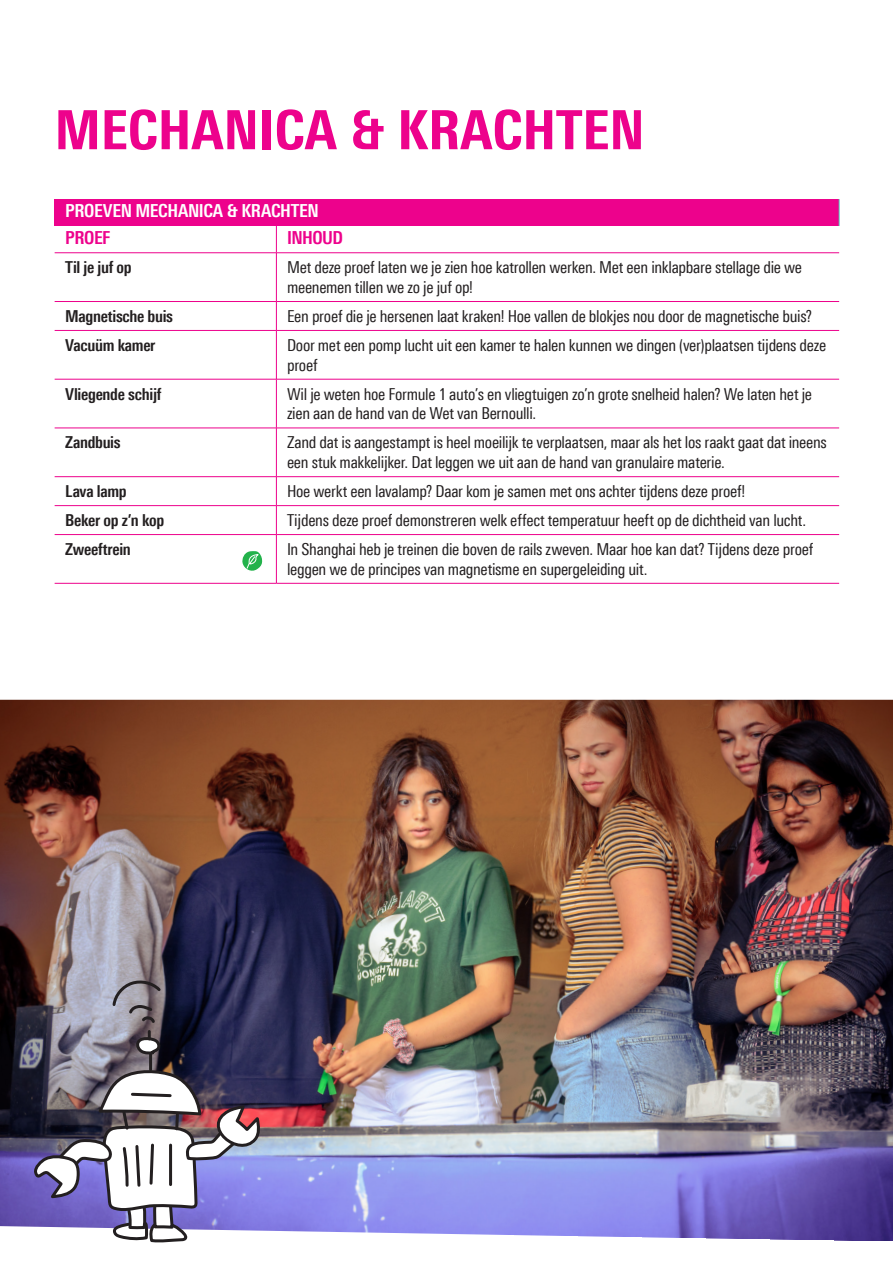
<style>
.page{position:relative;width:893px;height:1263px;background:#fff}
.page>*{position:absolute;margin:0;border:0;box-sizing:border-box;transform-origin:0 0}
.Titel_30pt_wit{font:800 54px "Linotype Univers 720 Cn";color:#ed028c}
.H_-_PreU_-_Tabel_kop{font:700 18px "Linotype Univers 620 Cn";letter-spacing:-.02em;color:#fff}
.H_-_PreU_-_Tabel_kop-2{font:700 18px "Linotype Univers 620 Cn";letter-spacing:-.025em;color:#ed028c}
.P_-_PreU_-_Tabel_txt{font:16.5px/19.8px "Linotype Univers 420 Cn";letter-spacing:-.02em;color:#231f20}
.P_-_PreU_-_Tabel_txt-2{font:700 16.5px "Linotype Univers 620 Cn";letter-spacing:-.02em;color:#231f20}
</style>
<div class="page">
<div style="left:55px;top:199px;width:784px;height:27px;background:#ed028c"></div>
<svg style="left:839px;top:199px;width:1px;height:27px"></svg>
<hr style="left:276px;top:253px;width:1px;height:48px;background:#ed028c">
<svg style="left:276px;top:302px;width:1px;height:28px"></svg>
<hr style="left:276px;top:331px;width:1px;height:48px;background:#ed028c">
<hr style="left:276px;top:379px;width:1px;height:49px;background:#ed028c">
<hr style="left:276px;top:428px;width:1px;height:48px;background:#ed028c">
<svg style="left:276px;top:477px;width:1px;height:57px"></svg>
<hr style="left:276px;top:535px;width:1px;height:48px;background:#ed028c">
<svg style="left:276px;top:226px;width:1px;height:26px"></svg>
<hr style="left:55px;top:252px;width:221px;height:1px;background:#ed028c">
<hr style="left:276px;top:252px;width:563px;height:1px;background:#ed028c">
<hr style="left:55px;top:301px;width:221px;height:1px;background:#ed028c">
<hr style="left:55px;top:330px;width:221px;height:1px;background:#ed028c">
<hr style="left:55px;top:379px;width:221px;height:1px;background:#ed028c">
<hr style="left:55px;top:428px;width:221px;height:1px;background:#ed028c">
<hr style="left:55px;top:476px;width:221px;height:1px;background:#ed028c">
<hr style="left:55px;top:505px;width:221px;height:1px;background:#ed028c">
<hr style="left:55px;top:534px;width:221px;height:1px;background:#ed028c">
<hr style="left:55px;top:583px;width:221px;height:1px;background:#ed028c">
<hr style="left:276px;top:301px;width:563px;height:1px;background:#ed028c">
<hr style="left:276px;top:330px;width:563px;height:1px;background:#ed028c">
<hr style="left:276px;top:379px;width:563px;height:1px;background:#ed028c">
<hr style="left:276px;top:428px;width:563px;height:1px;background:#ed028c">
<hr style="left:276px;top:476px;width:563px;height:1px;background:#ed028c">
<hr style="left:276px;top:505px;width:563px;height:1px;background:#ed028c">
<hr style="left:276px;top:534px;width:563px;height:1px;background:#ed028c">
<hr style="left:276px;top:583px;width:563px;height:1px;background:#ed028c">
<img style="left:0;top:700px;width:893px;height:541px">
<img style="left:31px;top:976px;width:229px;height:267px">
<svg style="left:242px;top:551px;width:21px;height:20px"></svg>
<p class="Titel_30pt_wit" style="left:55px;top:98px;width:591px">MECHANICA &amp; KRACHTEN</p>
<p class="H_-_PreU_-_Tabel_kop" style="left:65px;top:200px;width:255px">PROEVEN MECHANICA &amp; KRACHTEN</p>
<p class="H_-_PreU_-_Tabel_kop-2" style="left:65px;top:227px;width:47px">PROEF</p>
<p class="H_-_PreU_-_Tabel_kop-2" style="left:287px;top:227px;width:58px">INHOUD</p>
<p class="P_-_PreU_-_Tabel_txt-2" style="left:65px;top:257px;width:68px">Til je juf op</p>
<p class="P_-_PreU_-_Tabel_txt" style="left:287px;top:257px;width:516px">Met deze proef laten we je zien hoe katrollen werken. Met een inklapbare stellage die we meenemen tillen we zo je juf op!</p>
<p class="P_-_PreU_-_Tabel_txt-2" style="left:65px;top:306px;width:109px">Magnetische buis</p>
<p class="P_-_PreU_-_Tabel_txt" style="left:287px;top:306px;width:527px">Een proef die je hersenen laat kraken! Hoe vallen de blokjes nou door de magnetische buis?</p>
<p class="P_-_PreU_-_Tabel_txt-2" style="left:65px;top:335px;width:92px">Vacuüm kamer</p>
<p class="P_-_PreU_-_Tabel_txt" style="left:287px;top:335px;width:541px">Door met een pomp lucht uit een kamer te halen kunnen we dingen (ver)plaatsen tijdens deze proef</p>
<p class="P_-_PreU_-_Tabel_txt-2" style="left:65px;top:384px;width:98px">Vliegende schijf</p>
<p class="P_-_PreU_-_Tabel_txt" style="left:287px;top:384px;width:526px">Wil je weten hoe Formule 1 auto’s en vliegtuigen zo’n grote snelheid halen? We laten het je zien aan de hand van de Wet van Bernoulli.</p>
<p class="P_-_PreU_-_Tabel_txt-2" style="left:65px;top:433px;width:57px">Zandbuis</p>
<p class="P_-_PreU_-_Tabel_txt" style="left:287px;top:432px;width:541px">Zand dat is aangestampt is heel moeilijk te verplaatsen, maar als het los raakt gaat dat ineens een stuk makkelijker. Dat leggen we uit aan de hand van granulaire materie.</p>
<p class="P_-_PreU_-_Tabel_txt-2" style="left:65px;top:481px;width:63px">Lava lamp</p>
<p class="P_-_PreU_-_Tabel_txt" style="left:287px;top:481px;width:460px">Hoe werkt een lavalamp? Daar kom je samen met ons achter tijdens deze proef!</p>
<p class="P_-_PreU_-_Tabel_txt-2" style="left:65px;top:510px;width:100px">Beker op z’n kop</p>
<p class="P_-_PreU_-_Tabel_txt" style="left:287px;top:510px;width:521px">Tijdens deze proef demonstreren welk effect temperatuur heeft op de dichtheid van lucht.</p>
<p class="P_-_PreU_-_Tabel_txt-2" style="left:65px;top:539px;width:67px">Zweeftrein</p>
<p class="P_-_PreU_-_Tabel_txt" style="left:287px;top:539px;width:528px">In Shanghai heb je treinen die boven de rails zweven. Maar hoe kan dat? Tijdens deze proef leggen we de principes van magnetisme en supergeleiding uit.</p>
</div>
